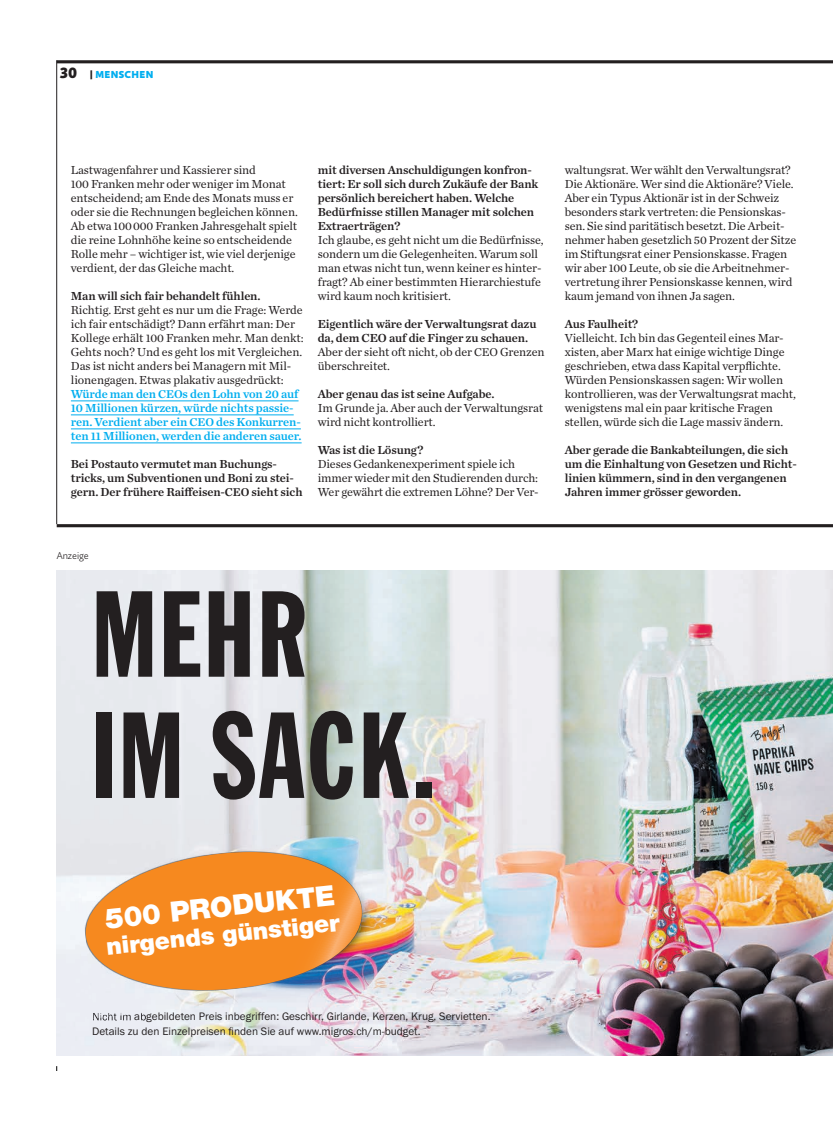
<style>
.page{position:relative;width:833px;height:1134px;background:#fff}
.page>*{position:absolute;margin:0;border:0;box-sizing:border-box;transform-origin:0 0}
.t1{font:120px/121.2px "Franklin Gothic Std Extra Cond";letter-spacing:.02em;color:#231f20}
.t2{font:900 28.12px "Helvetica Neue";color:#fff}
.t3{font:900 24.12px "Helvetica Neue";color:#fff}
._221_LT_Antwort_CT_x{font:12.25px/14px "Chronicle Text G1";letter-spacing:-.01em;color:#231f20}
._221_LT_Antwort_CT_x-2{font:12.25px/14px "Chronicle Text G1 Semi";letter-spacing:-.01em;color:#231f20}
._220_LT_Frage_CT_x40{font:12.25px/14px "Chronicle Text G1 Semi";letter-spacing:-.01em;color:#231f20}
.t4{font:11.25px/15px "Franklin Gothic Book OV BDNTGU";color:#231f20}
.t5{font:11.25px "Franklin Gothic Book OV BDNTGU";color:#1e1c1f}
._300_Rubrik_Ausgabe{font:900 10px "Quire Sans Pro";letter-spacing:.04em;color:#00aeef}
._330_Fussnote_QS_x13{font:300 9.75px "Quire Sans Pro";color:#231f20}
.s1{font-size:15px;color:#231f20}
.s2{color:#231f20}
.s3{font-size:11.75px}
.s4{font-family:"Chronicle Text G1 Semi";color:#00aeef}
.s5{font-family:"Chronicle Text G1 Semi";font-size:11.75px;color:#00aeef}
.s6{font-family:"Franklin Gothic"}
</style>
<div class="page">
<img style="left:57px;top:570px;width:776px;height:485px">
<img style="left:70px;top:817px;width:332px;height:202px">
<svg style="left:93px;top:1013px;width:24px;height:7px"></svg>
<svg style="left:123px;top:1015px;width:8px;height:5px"></svg>
<img style="left:78px;top:839px;width:291px;height:165px">
<svg style="left:86px;top:852px;width:276px;height:138px"></svg>
<hr style="left:71px;top:401px;width:227px;height:1px;background:#00aeef">
<hr style="left:71px;top:415px;width:223px;height:1px;background:#00aeef">
<hr style="left:71px;top:429px;width:230px;height:1px;background:#00aeef">
<hr style="left:71px;top:443px;width:231px;height:1px;background:#00aeef">
<hr style="left:57px;top:524px;width:776px;height:3px;background:#231f20">
<hr style="left:56px;top:60px;width:1px;height:464px;background:#231f20">
<hr style="left:57px;top:60px;width:776px;height:3px;background:#231f20">
<p class="_300_Rubrik_Ausgabe" style="left:60px;top:68px;width:95px"><span class="s1">30</span> <span class="s2">|</span> MENSCHEN</p>
<p class="_221_LT_Antwort_CT_x" style="left:71px;top:162px;width:228px">Lastwagenfahrer und Kassierer sind<br><span class="s3">100</span> Franken mehr oder weniger im Monat entscheidend; am Ende des Monats muss er oder sie die Rechnungen begleichen können.<br>Ab etwa <span class="s3">100000</span> Franken Jahresgehalt spielt die reine Lohnhöhe keine so entscheidende Rolle mehr – wichtiger ist, wie viel derjenige verdient, der das Gleiche macht.</p>
<p class="_220_LT_Frage_CT_x40" style="left:71px;top:288px;width:191px">Man will sich fair behandelt fühlen.</p>
<p class="_221_LT_Antwort_CT_x" style="left:71px;top:302px;width:234px">Richtig. Erst geht es nur um die Frage: Werde ich fair entschädigt? Dann erfährt man: Der Kollege erhält <span class="s3">100</span> Franken mehr. Man denkt:<br>Gehts noch? Und es geht los mit Vergleichen.<br>Das ist nicht anders bei Managern mit Mil&shy;lionengagen. Etwas plakativ ausgedrückt:<br><span class="s4">Würde man den</span> <span class="s5">CEO</span><span class="s4">s den Lohn von</span> <span class="s5">20</span> <span class="s4">auf </span><span class="s5">10</span> <span class="s4">Millionen kürzen, würde nichts passie&shy;ren. Verdient aber ein</span> <span class="s5">CEO</span> <span class="s4">des Konkurren&shy;ten</span> <span class="s5">11</span> <span class="s4">Millionen, werden die anderen sauer.</span></p>
<p class="_221_LT_Antwort_CT_x-2" style="left:71px;top:456px;width:233px">Bei Postauto vermutet man Buchungs&shy;tricks, um Subventionen und Boni zu stei&shy;gern. Der frühere Raiffeisen-<span class="s3">CEO</span> sieht sich</p>
<p class="_221_LT_Antwort_CT_x-2" style="left:318px;top:162px;width:222px">mit diversen Anschuldigungen konfron&shy;tiert: Er soll sich durch Zukäufe der Bank persönlich bereichert haben. Welche Bedürfnisse stillen Manager mit solchen Extraerträgen?</p>
<p class="_221_LT_Antwort_CT_x" style="left:318px;top:232px;width:227px">Ich glaube, es geht nicht um die Bedürfnisse, sondern um die Gelegenheiten. Warum soll man etwas nicht tun, wenn keiner es hinter&shy;fragt? Ab einer bestimmten Hierarchiestufe wird kaum noch kritisiert.</p>
<p class="_220_LT_Frage_CT_x40" style="left:318px;top:316px;width:220px">Eigentlich wäre der Verwaltungsrat dazu da, dem CEO auf die Finger zu schauen.</p>
<p class="_221_LT_Antwort_CT_x" style="left:318px;top:344px;width:228px">Aber der sieht oft nicht, ob der <span class="s3">CEO</span> Grenzen überschreitet.</p>
<p class="_221_LT_Antwort_CT_x-2" style="left:318px;top:386px;width:178px">Aber genau das ist seine Aufgabe.</p>
<p class="_221_LT_Antwort_CT_x" style="left:318px;top:400px;width:227px">Im Grunde ja. Aber auch der Verwaltungsrat wird nicht kontrolliert.</p>
<p class="_220_LT_Frage_CT_x40" style="left:318px;top:442px;width:107px">Was ist die Lösung?</p>
<p class="_221_LT_Antwort_CT_x" style="left:318px;top:456px;width:222px">Dieses Gedankenexperiment spiele ich immer wieder mit den Studierenden durch:<br>Wer gewährt die extremen Löhne? Der Ver-</p>
<p class="_221_LT_Antwort_CT_x" style="left:565px;top:162px;width:233px">waltungsrat. Wer wählt den Verwaltungsrat?<br>Die Aktionäre. Wer sind die Aktionäre? Viele.<br>Aber ein Typus Aktionär ist in der Schweiz besonders stark vertreten: die Pensionskas&shy;sen. Sie sind paritätisch besetzt. Die Arbeit&shy;nehmer haben gesetzlich <span class="s3">50</span> Prozent der Sitze im Stiftungsrat einer Pensionskasse. Fragen wir aber <span class="s3">100</span> Leute, ob sie die Arbeitnehmer&shy;vertretung ihrer Pensionskasse kennen, wird kaum jemand von ihnen Ja sagen.</p>
<p class="_221_LT_Antwort_CT_x-2" style="left:565px;top:316px;width:75px">Aus Faulheit?</p>
<p class="_221_LT_Antwort_CT_x" style="left:565px;top:330px;width:233px">Vielleicht. Ich bin das Gegenteil eines Mar&shy;xisten, aber Marx hat einige wichtige Dinge geschrieben, etwa dass Kapital verpflichte.<br>Würden Pensionskassen sagen: Wir wollen kontrollieren, was der Verwaltungsrat macht, wenigstens mal ein paar kritische Fragen stellen, würde sich die Lage massiv ändern.</p>
<p class="_221_LT_Antwort_CT_x-2" style="left:565px;top:442px;width:233px">Aber gerade die Bankabteilungen, die sich um die Einhaltung von Gesetzen und Richt&shy;linien kümmern, sind in den vergangenen Jahren immer grösser geworden.</p>
<p class="_330_Fussnote_QS_x13" style="left:57px;top:550px;width:34px">Anzeige</p>
<p class="t1" style="left:92px;top:578px;width:345px">MEHR<br>IM SACK.</p>
<p class="t2" style="left:103px;top:902px;width:233px;rotate:-6deg">500 PRODUKTE</p>
<p class="t3" style="left:105px;top:932px;width:236px;rotate:-6deg">nirgends günstiger</p>
<p class="t4" style="left:92px;top:1009px;width:400px;text-indent:42px">a gebildeten Preis inbegriffen: Geschirr, Girlande, Kerzen, Krug, Servietten.<br><span class="s6">Details zu den Einzelpreisen finden Sie auf www.migros.ch/m-budget.</span></p>
<p class="t5" style="left:120px;top:1009px;width:4px">i</p>
</div>
